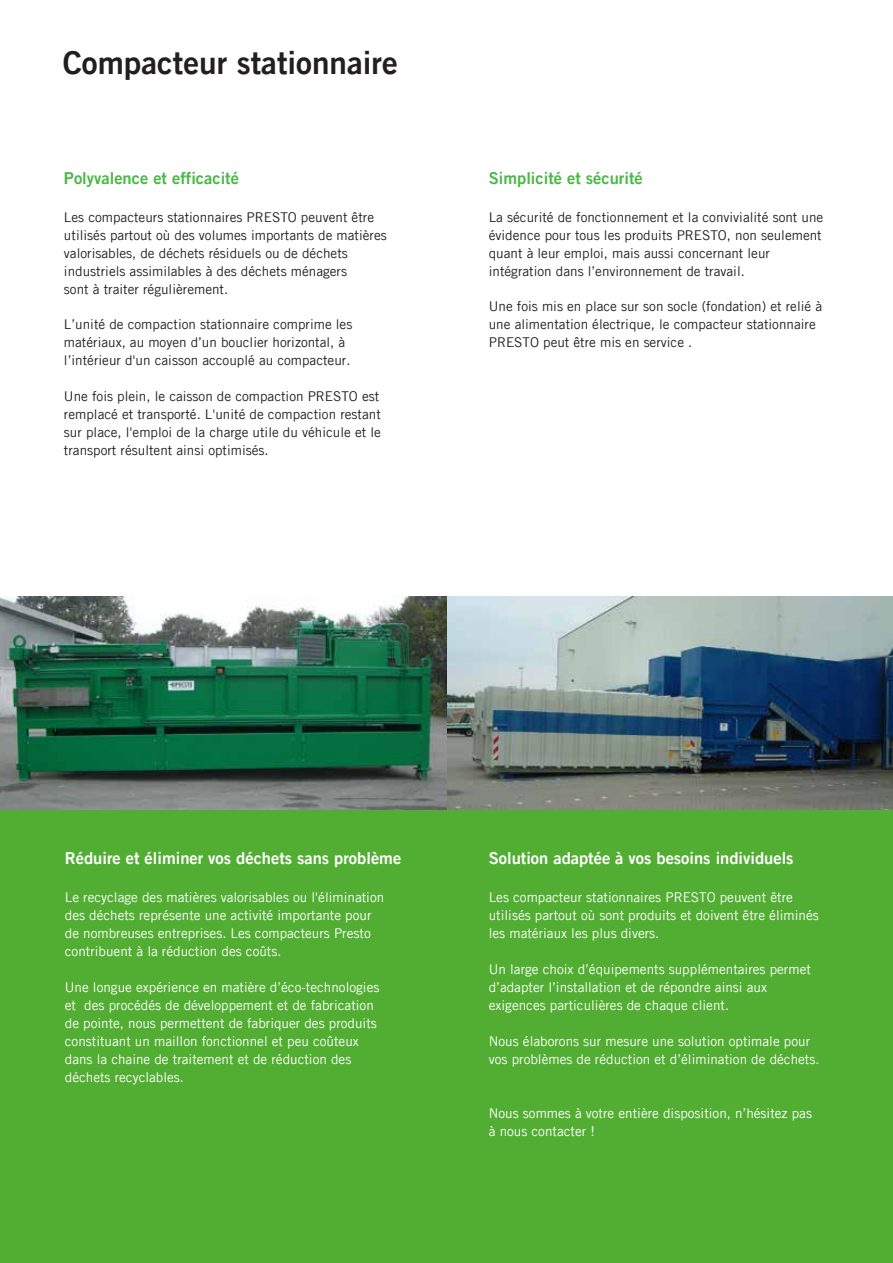
<style>
.page{position:relative;width:893px;height:1263px;background:#fff}
.page>*{position:absolute;margin:0;border:0;box-sizing:border-box;transform-origin:0 0}
.t1{font:31.5px "Trade Gothic LT Com Bd 2";color:#231f20}
.t2{font:16.5px "Trade Gothic LT Com Bd 2";color:#fff}
.t3{font:16.5px "Trade Gothic LT Com Bd 2";color:#4bb847}
.t4{font:13.5px/18px "Trade Gothic LT Com";color:#fff}
.t5{font:13.5px/18px "Trade Gothic LT Com";color:#231f20}
</style>
<div class="page">
<div style="left:0;top:679px;width:892px;height:584px;background:#52ae32"></div>
<img style="left:0;top:596px;width:892px;height:213px">
<h1 class="t1" style="left:63px;top:43px;width:337px">Compacteur stationnaire</h1>
<p class="t3" style="left:64px;top:168px;width:177px">Polyvalence et efficacité</p>
<p class="t5" style="left:64px;top:208px;width:324px">Les compacteurs stationnaires PRESTO peuvent être utilisés partout où des volumes importants de matières valorisables, de déchets résiduels ou de déchets industriels assimilables à des déchets ménagers<br>sont à traiter régulièrement.</p>
<p class="t5" style="left:64px;top:315px;width:290px">L’unité de compaction stationnaire comprime les matériaux, au moyen d’un bouclier horizontal, à l’intérieur d'un caisson accouplé au compacteur.</p>
<p class="t5" style="left:64px;top:387px;width:318px;text-align:justify">Une fois plein, le caisson de compaction PRESTO est remplacé et transporté. L'unité de compaction restant sur place, l'emploi de la charge utile du véhicule et le transport résultent ainsi optimisés.</p>
<p class="t3" style="left:489px;top:168px;width:155px">Simplicité et sécurité</p>
<p class="t5" style="left:489px;top:208px;width:336px">La sécurité de fonctionnement et la convivialité sont une évidence pour tous les produits PRESTO, non seulement quant à leur emploi, mais aussi concernant leur intégration dans l’environnement de travail.</p>
<p class="t5" style="left:489px;top:297px;width:335px">Une fois mis en place sur son socle (fondation) et relié à une alimentation électrique, le compacteur stationnaire<br>PRESTO peut être mis en service .</p>
<p class="t2" style="left:65px;top:848px;width:338px">Réduire et éliminer vos déchets sans problème</p>
<p class="t4" style="left:65px;top:888px;width:321px">Le recyclage des matières valorisables ou l'élimination des déchets représente une activité importante pour de nombreuses entreprises. Les compacteurs Presto contribuent à la réduction des coûts.</p>
<p class="t4" style="left:65px;top:978px;width:316px">Une longue expérience en matière d’éco-technologies et des procédés de développement et de fabrication de pointe, nous permettent de fabriquer des produits constituant un maillon fonctionnel et peu coûteux dans la chaine de traitement et de réduction des déchets recyclables.</p>
<p class="t2" style="left:489px;top:848px;width:306px">Solution adaptée à vos besoins individuels</p>
<p class="t4" style="left:489px;top:888px;width:331px">Les compacteur stationnaires PRESTO peuvent être utilisés partout où sont produits et doivent être éliminés les matériaux les plus divers.</p>
<p class="t4" style="left:489px;top:960px;width:324px">Un large choix d’équipements supplémentaires permet d’adapter l’installation et de répondre ainsi aux exigences particulières de chaque client.</p>
<p class="t4" style="left:489px;top:1032px;width:332px">Nous élaborons sur mesure une solution optimale pour vos problèmes de réduction et d’élimination de déchets.</p>
<p class="t4" style="left:489px;top:1103px;width:325px">Nous sommes à votre entière disposition, n’hésitez pas à nous contacter !</p>
</div>
